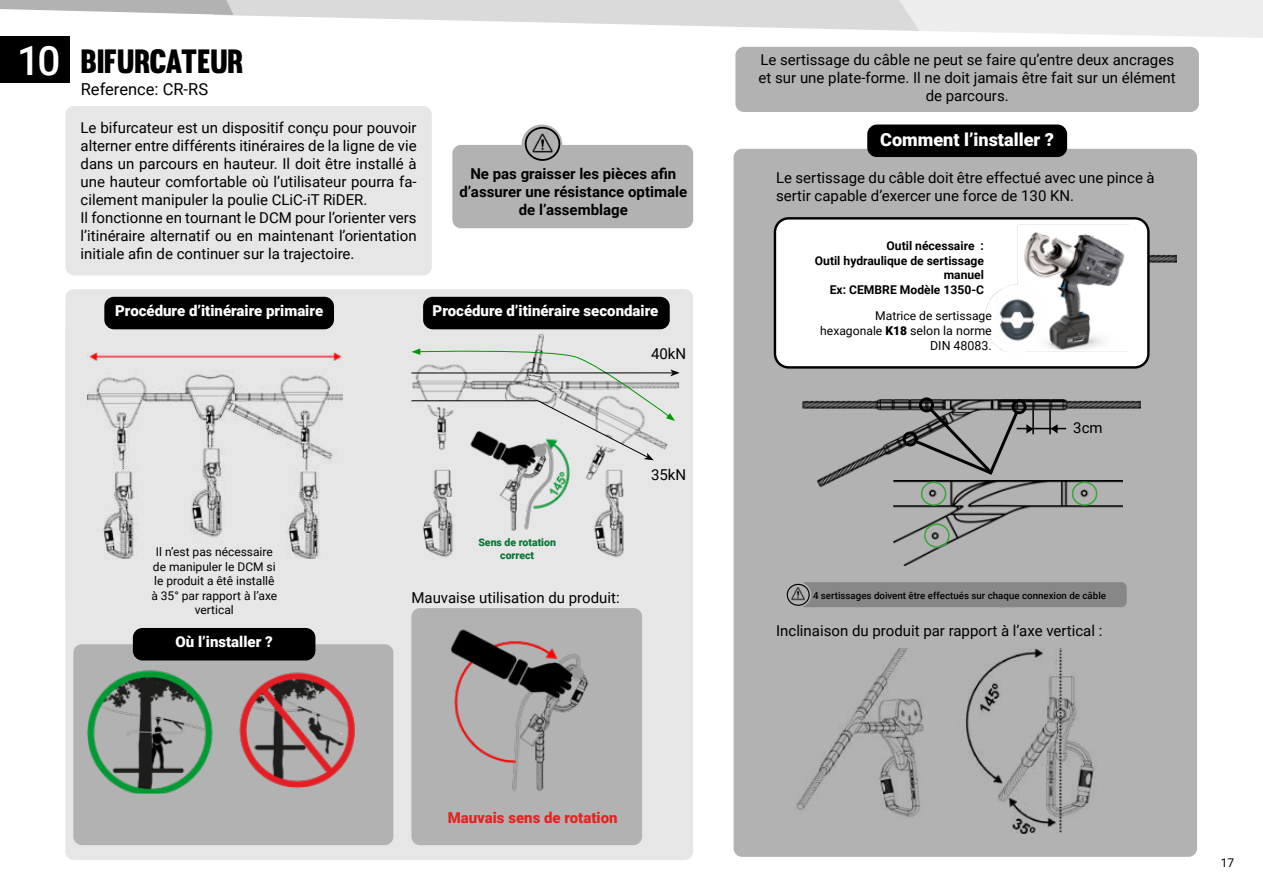
<style>
.page{position:relative;width:1263px;height:893px;background:#fff}
.page>*{position:absolute;margin:0;border:0;box-sizing:border-box;transform-origin:0 0}
.t1{font:33px "Muro";color:#000}
.t2{font:900 18.15px "Roboto";color:#fff}
.t3{font:16.5px "Roboto";color:#000}
.t4{font:15px/18px "Roboto";color:#000}
.t5{font:900 15px "Roboto";color:#fff}
.t6{font:700 15px/18px "Roboto";color:#000;text-align:center}
.t7{font:900 15px "Roboto";color:#e52321}
.t8{font:12.45px/15px "Roboto";color:#000;text-align:right}
.t9{font:700 12.15px/14.5px "Roboto";color:#000;text-align:right}
.t10{font:12.15px "Roboto";color:#000}
.t11{font:12px/14.4px "Roboto";color:#000;text-align:center}
.t12{font:900 10.5px/12.6px "Roboto";color:#077533;text-align:center}
.t13{font:500 9.75px "Roboto";color:#000}
.s1{font-family:"Roboto";font-weight:500;font-size:40.5px;color:#fff}
.s2{font-size:12.15px}
.s3{font-weight:900;font-size:12.15px}
</style>
<div class="page">
<div style="left:735px;top:47px;width:464px;height:65px;background:#b3b2b2;border-radius:9px"></div>
<div style="left:733px;top:149px;width:464px;height:708px;background:#b3b2b2;border-radius:9px"></div>
<div style="left:65px;top:289px;width:628px;height:571px;background:#e6e6e6;border-radius:9px"></div>
<div style="left:0;top:36px;width:69px;height:47px;background:#000"></div>
<svg style="left:0;top:0;width:1263px;height:38px"></svg>
<div style="left:73px;top:644px;width:320px;height:201px;background:#b3b2b2;border-radius:9px"></div>
<img style="left:88px;top:253px;width:1088px;height:589px">
<div style="left:65px;top:317px;width:297px;height:290px;background:#e6e6e6;border-radius:9px"></div>
<img style="left:88px;top:353px;width:255px;height:205px">
<div style="left:65px;top:106px;width:367px;height:169px;background:#e6e6e6;border-radius:9px"></div>
<div style="left:747px;top:553px;width:429px;height:297px;background:#b3b2b2;border-radius:9px"></div>
<div style="left:775px;top:218px;width:373px;height:149px;background:#fff;border-radius:14px"></div>
<div style="left:774px;top:217px;width:375px;height:152px;border:2px solid #000;border-radius:14px"></div>
<img style="left:984px;top:217px;width:144px;height:135px">
<div style="left:867px;top:125px;width:200px;height:32px;background:#000;border-radius:10px"></div>
<div style="left:104px;top:297px;width:230px;height:32px;background:#000;border-radius:10px"></div>
<div style="left:423px;top:297px;width:247px;height:32px;background:#000;border-radius:10px"></div>
<div style="left:133px;top:628px;width:182px;height:32px;background:#000;border-radius:10px"></div>
<div style="left:919px;top:397px;width:15px;height:15px;border:3px solid #020203;border-radius:50%"></div>
<div style="left:800px;top:582px;width:327px;height:25px;background:#878787;border-radius:6px"></div>
<svg style="left:785px;top:582px;width:26px;height:25px"></svg>
<img style="left:796px;top:648px;width:299px;height:186px">
<div style="left:787px;top:584px;width:23px;height:22px;border:1px solid #000;border-radius:50%"></div>
<img style="left:791px;top:587px;width:14px;height:13px">
<div style="left:94px;top:794px;width:123px;height:39px;background:#b3b2b2;border-radius:9px"></div>
<div style="left:216px;top:792px;width:160px;height:47px;background:#b3b2b2;border-radius:9px"></div>
<div style="left:478px;top:531px;width:89px;height:37px;background:#e6e6e6;border-radius:9px"></div>
<svg style="left:411px;top:348px;width:269px;height:112px"></svg>
<img style="left:893px;top:492px;width:229px;height:74px">
<div style="left:921px;top:481px;width:25px;height:25px;border:2px solid #35a936;border-radius:50%"></div>
<div style="left:924px;top:523px;width:26px;height:25px;border:2px solid #35a936;border-radius:50%"></div>
<div style="left:1072px;top:481px;width:25px;height:25px;border:2px solid #35a936;border-radius:50%"></div>
<img style="left:773px;top:399px;width:368px;height:93px">
<div style="left:452px;top:145px;width:241px;height:83px;background:#b3b2b2;border-radius:9px"></div>
<svg style="left:522px;top:125px;width:40px;height:38px"></svg>
<div style="left:525px;top:127px;width:35px;height:34px;border:2px solid #000;border-radius:50%"></div>
<img style="left:532px;top:133px;width:21px;height:20px">
<h1 class="t1" style="left:17px;top:41px;width:228px"><span class="s1">10</span> BIFURCATEUR</h1>
<p class="t3" style="left:81px;top:78px;width:129px">Reference: CR-RS</p>
<p class="t4" style="left:81px;top:118px;width:338px">Le bifurcateur est un dispositif conçu pour pouvoir alterner entre différents itinéraires de la ligne de vie dans un parcours en hauteur. Il doit être installé à une hauteur comfortable où l’utilisateur pourra fa&shy;cilement manipuler la poulie CLiC-iT RiDER.<br>Il fonctionne en tournant le DCM pour l’orienter vers l’itinéraire alternatif ou en maintenant l’orientation initiale afin de continuer sur la trajectoire.</p>
<p class="t6" style="left:459px;top:164px;width:229px">Ne pas graisser les pièces afin d’assurer une résistance optimale de l’assemblage</p>
<p class="t5" style="left:115px;top:300px;width:209px">Procédure d’itinéraire primaire</p>
<p class="t5" style="left:433px;top:300px;width:227px">Procédure d’itinéraire secondaire</p>
<p class="t4" style="left:651px;top:344px;width:37px">40kN</p>
<p class="t11" style="left:151px;top:545px;width:127px">Il n’est pas nécessaire de manipuler le DCM si le produit a êtê installê à 35° par rapport à l’axe vertical</p>
<p class="t12" style="left:478px;top:535px;width:79px">Sens de rotation correct</p>
<p class="t4" style="left:411px;top:588px;width:210px">Mauvaise utilisation du produit:</p>
<p class="t5" style="left:176px;top:631px;width:99px">Où l’installer ?</p>
<p class="t4" style="left:651px;top:465px;width:37px">35kN</p>
<p class="t7" style="left:448px;top:808px;width:171px">Mauvais sens de rotation</p>
<p class="t4" style="left:759px;top:50px;width:419px;text-align:center">Le sertissage du câble ne peut se faire qu’entre deux ancrages et sur une plate-forme. Il ne doit jamais être fait sur un élément de parcours.</p>
<p class="t2" style="left:880px;top:127px;width:175px">Comment l’installer ?</p>
<p class="t4" style="left:776px;top:168px;width:380px">Le sertissage du câble doit être effectué avec une pince à sertir capable d’exercer une force de 130 KN.</p>
<p class="t9" style="left:815px;top:238px;width:171px">Outil nécessaire :<br>Outil hydraulique de sertissage manuel<br>Ex: CEMBRE Modèle 1350-C</p>
<p class="t10" style="left:875px;top:308px;width:118px">Matrice de sertissage</p>
<p class="t8" style="left:820px;top:323px;width:173px"><span class="s2">hexagonale</span> <span class="s3">K18</span> selon la norme<br>DIN 48083.</p>
<p class="t4" style="left:1073px;top:418px;width:31px">3cm</p>
<p class="t13" style="left:813px;top:588px;width:295px">4 sertissages doivent être effectués sur chaque connexion de câble</p>
<p class="t4" style="left:776px;top:621px;width:328px">Inclinaison du produit par rapport à l’axe vertical :</p>
<p class="t11" style="left:1221px;top:855px;width:15px">17</p>
</div>
